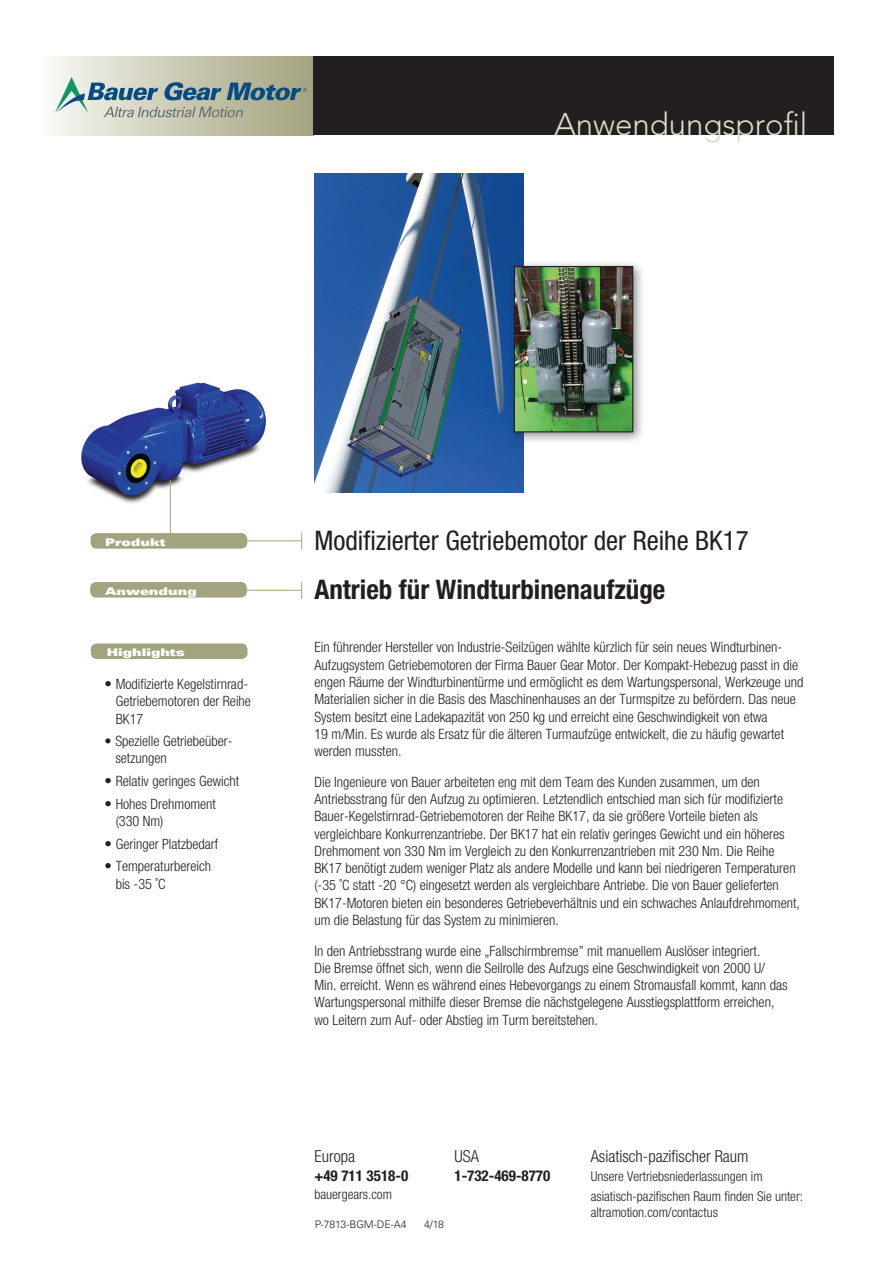
<style>
.page{position:relative;width:893px;height:1263px;background:#fff}
.page>*{position:absolute;margin:0;border:0;box-sizing:border-box;transform-origin:0 0}
.t1{font:300 31.2px "Avenir LT Std";color:#dbdec7}
.t2{font:condensed 27px "Helvetica Neue LT Std";color:#231f20}
.t3{font:700 condensed 27px "Helvetica Neue LT Std";color:#231f20}
.t4{font:300 condensed 16.5px "Helvetica Neue LT Std";color:#231f20}
.t5{font:700 condensed 15px "Helvetica Neue LT Std";color:#231f20}
.t6{font:300 condensed 14.25px/17.2px "Helvetica Neue LT Std";color:#231f20}
.t7{font:300 condensed 13.5px/19.5px "Helvetica Neue LT Std";color:#231f20}
.t8{font:10.5px "Univers LT Std X Black Ex";color:#fff}
.t9{font:300 10.5px "Univers LT Std";color:#231f20}
.s1{font-size:15px}
</style>
<div class="page">
<img style="left:81px;top:382px;width:185px;height:129px">
<div style="left:90px;top:582px;width:157px;height:15px;background:#a4a380;border-radius:6px"></div>
<div style="left:91px;top:533px;width:156px;height:16px;background:#a4a380;border-radius:6px"></div>
<hr style="left:224px;top:540px;width:78px;height:1px;background:#a4a380">
<svg style="left:301px;top:533px;width:1px;height:16px"></svg>
<svg style="left:301px;top:582px;width:1px;height:17px"></svg>
<hr style="left:224px;top:590px;width:78px;height:1px;background:#a4a380">
<div style="left:91px;top:643px;width:157px;height:16px;background:#a4a380;border-radius:6px"></div>
<div style="left:37px;top:56px;width:276px;height:79px;background:linear-gradient(to right,#fafaf7,#a2a17c)"></div>
<div style="left:313px;top:56px;width:521px;height:79px;background:#231f20"></div>
<hr style="left:170px;top:480px;width:1px;height:54px;background:#a4a380">
<img style="left:315px;top:173px;width:209px;height:320px">
<div style="left:507px;top:259px;width:139px;height:186px;background:#231f20;opacity:.5"></div>
<img style="left:516px;top:268px;width:115px;height:162px">
<div style="left:514px;top:266px;width:119px;height:166px;border:1px solid #231f20"></div>
<svg style="left:55px;top:77px;width:252px;height:40px;background:#9eada7"></svg>
<h1 class="t1" style="left:554px;top:106px;width:254px">Anwendungsprofil</h1>
<p class="t8" style="left:105px;top:536px;width:62px">Produkt</p>
<p class="t8" style="left:105px;top:585px;width:93px">Anwendung</p>
<p class="t8" style="left:107px;top:646px;width:80px">Highlights</p>
<p class="t6" style="left:116px;top:675px;width:137px;text-indent:-11px"><span class="s1">•</span> Modifizierte Kegelstirnrad-<br>Getriebemotoren der Reihe<br>BK17</p>
<p class="t6" style="left:115px;top:732px;width:119px;text-indent:-11px">• Spezielle Getriebeüber&shy;setzungen</p>
<p class="t6" style="left:105px;top:772px;width:136px"><span class="s1">•</span> Relativ geringes Gewicht</p>
<p class="t6" style="left:116px;top:795px;width:102px;text-indent:-11px"><span class="s1">•</span> Hohes Drehmoment (330 Nm)</p>
<p class="t6" style="left:105px;top:835px;width:115px"><span class="s1">•</span> Geringer Platzbedarf</p>
<p class="t6" style="left:116px;top:857px;width:97px;text-indent:-11px"><span class="s1">•</span> Temperaturbereich bis -35 ˚C</p>
<h2 class="t2" style="left:314px;top:525px;width:436px">Modifizierter Getriebemotor der Reihe BK17</h2>
<h2 class="t3" style="left:314px;top:573px;width:352px">Antrieb für Windturbinenaufzüge</h2>
<p class="t6" style="left:314px;top:639px;width:490px">Ein führender Hersteller von Industrie-Seilzügen wählte kürzlich für sein neues Windturbinen-Aufzugsystem Getriebemotoren der Firma Bauer Gear Motor. Der Kompakt-Hebezug passt in die engen Räume der Windturbinentürme und ermöglicht es dem Wartungspersonal, Werkzeuge und Materialien sicher in die Basis des Maschinenhauses an der Turmspitze zu befördern. Das neue System besitzt eine Ladekapazität von 250 kg und erreicht eine Geschwindigkeit von etwa<br>19 m/Min. Es wurde als Ersatz für die älteren Turmaufzüge entwickelt, die zu häufig gewartet werden mussten.</p>
<p class="t6" style="left:314px;top:773px;width:487px">Die Ingenieure von Bauer arbeiteten eng mit dem Team des Kunden zusammen, um den Antriebsstrang für den Aufzug zu optimieren. Letztendlich entschied man sich für modifizierte Bauer-Kegelstirnrad-Getriebemotoren der Reihe BK17, da sie größere Vorteile bieten als vergleichbare Konkurrenzantriebe. Der BK17 hat ein relativ geringes Gewicht und ein höheres Drehmoment von 330 Nm im Vergleich zu den Konkurrenzantrieben mit 230 Nm. Die Reihe BK17 benötigt zudem weniger Platz als andere Modelle und kann bei niedrigeren Temperaturen (-35 ˚C statt -20 °C) eingesetzt werden als vergleichbare Antriebe. Die von Bauer gelieferten BK17-Motoren bieten ein besonderes Getriebeverhältnis und ein schwaches Anlaufdrehmoment, um die Belastung für das System zu minimieren.</p>
<p class="t6" style="left:314px;top:942px;width:475px">In den Antriebsstrang wurde eine „Fallschirmbremse” mit manuellem Auslöser integriert.<br>Die Bremse öffnet sich, wenn die Seilrolle des Aufzugs eine Geschwindigkeit von 2000 U/ Min. erreicht. Wenn es während eines Hebevorgangs zu einem Stromausfall kommt, kann das Wartungspersonal mithilfe dieser Bremse die nächstgelegene Ausstiegsplattform erreichen, wo Leitern zum Auf- oder Abstieg im Turm bereitstehen.</p>
<p class="t4" style="left:314px;top:1146px;width:42px">Europa</p>
<p class="t5" style="left:314px;top:1167px;width:95px">+49 711 3518-0</p>
<p class="t7" style="left:314px;top:1184px;width:79px">bauergears.com</p>
<p class="t9" style="left:315px;top:1218px;width:93px">P-7813-BGM-DE-A4</p>
<p class="t9" style="left:424px;top:1218px;width:22px">4/18</p>
<p class="t4" style="left:454px;top:1146px;width:26px">USA</p>
<p class="t5" style="left:454px;top:1167px;width:97px">1-732-469-8770</p>
<p class="t4" style="left:591px;top:1146px;width:159px">Asiatisch-pazifischer Raum</p>
<p class="t7" style="left:591px;top:1167px;width:214px">Unsere Vertriebsniederlassungen im asiatisch-pazifischen Raum finden Sie unter:</p>
<p class="t7" style="left:591px;top:1202px;width:129px">altramotion.com/contactus</p>
</div>
